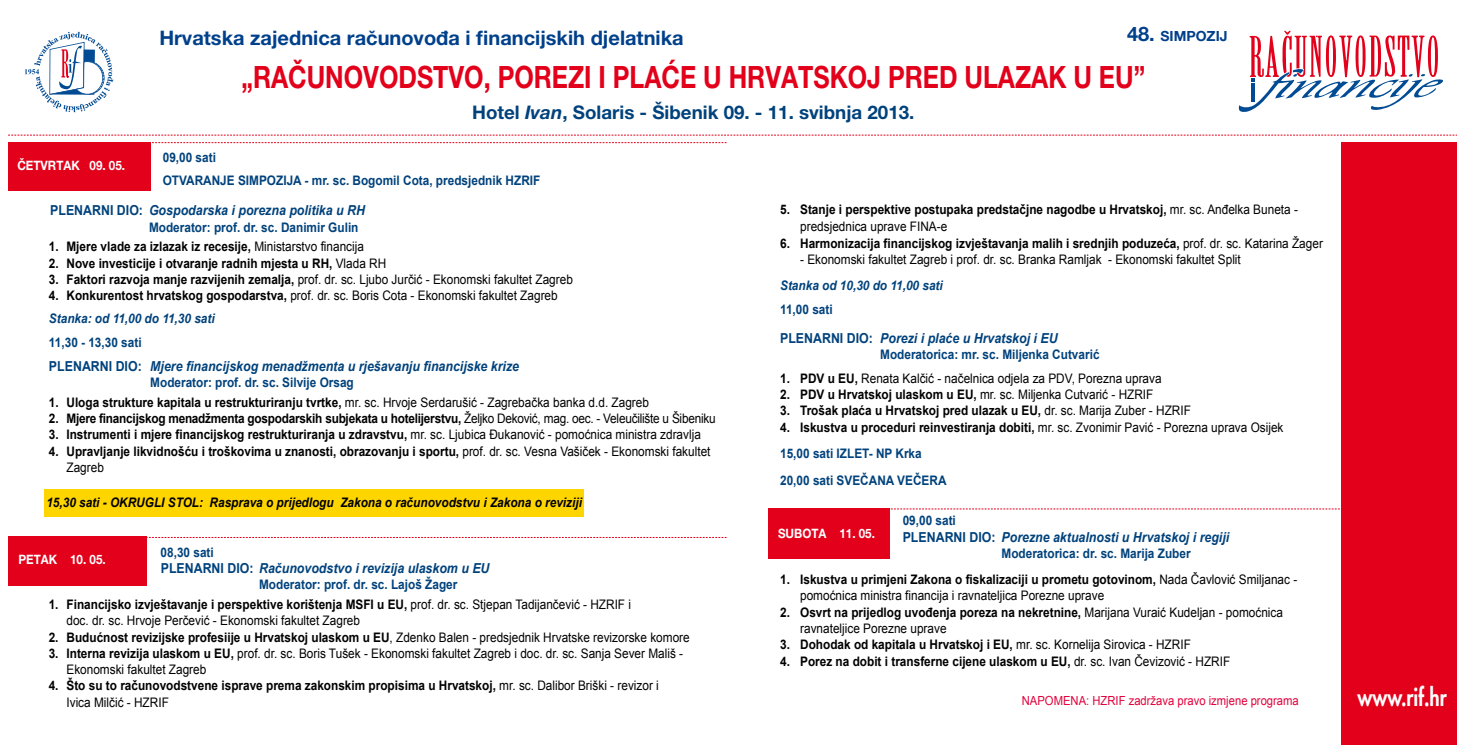
<style>
.page{position:relative;width:1457px;height:745px;background:#fff}
.page>*{position:absolute;margin:0;border:0;box-sizing:border-box;transform-origin:0 0}
.t1{font:700 30.75px "Helvetica New X";color:#e2001a;scale:.81 1}
.t2{font:800 23.75px "Futura HRX";color:#fff;scale:.8 1}
.t3{font:700 20px "Helvetica New X";color:#00408b}
.t4{font:700 18.75px "Helvetica New X";color:#00427c}
.t5{font:700 14px "Helvetica New X";color:#00408b}
.t6{font:italic 700 13.75px "Arial";color:#00427c;scale:.9 1}
.t7{font:700 13.12px/16.2px "Arial";color:#000;scale:.9 1}
.t8{font:13.12px/16.2px "Arial";color:#000;scale:.9 1}
.t9{font:700 13.12px/26.9px "Arial";color:#00427c;scale:.9 1}
.t10{font:700 13.12px "Arial";letter-spacing:-.02em;color:#000;scale:.9 1}
.t11{font:italic 700 13.12px "Arial";color:#000;scale:.9 1}
.t12{font:italic 700 13.12px "Arial";color:#00427c;scale:.9 1}
.t13{font:700 12.88px "Helvetica New X";color:#fff;scale:.9 1}
.t14{font:12.5px "Arial";color:#e2003b;scale:.9 1}
.s1{font-style:inherit}
.s2{font-size:20px}
.s3{font-style:italic}
.s4{font-style:normal}
.s5{font-weight:400}
.s6{font-weight:700}
.s7{font-weight:700;font-style:italic;color:#00427c}
.s8{color:#000}
.s9{font-weight:400;color:#000}
</style>
<div class="page">
<div style="left:44px;top:489px;width:540px;height:27px;background:#ffd500"></div>
<div style="left:1340px;top:142px;width:116px;height:602px;background:#e2001a"></div>
<div style="left:769px;top:508px;width:121px;height:50px;background:#e2001a"></div>
<svg style="left:25px;top:32px;width:88px;height:80px"></svg>
<div style="left:8px;top:142px;width:142px;height:49px;background:#e2001a"></div>
<div style="left:8px;top:536px;width:138px;height:49px;background:#e2001a"></div>
<svg style="left:150px;top:142px;width:576px;height:1px"></svg>
<svg style="left:146px;top:537px;width:580px;height:1px"></svg>
<svg style="left:890px;top:508px;width:451px;height:1px"></svg>
<svg style="left:8px;top:135px;width:1448px;height:1px"></svg>
<svg style="left:1238px;top:31px;width:205px;height:81px"></svg>
<h3 class="t3" style="left:159px;top:25px;width:526px"><span class="s1">H</span>rvatska zajednica računovođa i financijskih djelatnika</h3>
<p class="t5" style="left:1127px;top:27px;width:102px"><span class="s2">48.</span> SIMPOZIJ</p>
<h1 class="t1" style="left:241px;top:58px;width:1117px">„RAČUNOVODSTVO, POREZI I PLAĆE U HRVATSKOJ PRED ULAZAK U EU”</h1>
<h3 class="t4" style="left:472px;top:100px;width:444px">Hotel <span class="s3">Ivan</span>, Solaris - Šibenik 09. - 11. svibnja 2013.</h3>
<p class="t9" style="left:163px;top:146px;width:421px;line-height:23.1px">09,00 sati<br>Otvaranje si mpozija - mr. sc. Bogomil Cota, predsjednik HZRIF</p>
<p class="t6" style="left:50px;top:201px;width:351px"><span class="s4">PLENARNI DIO:</span> Gospodarska i porezna politika u RH</p>
<p class="t9" style="left:149px;top:214px;width:234px">Moderator: prof. dr. sc. Danimir Gulin</p>
<p class="t7" style="left:49px;top:239px;width:351px">1. Mjere vlade za izlazak iz recesije, <span class="s5">Ministarstvo financija</span></p>
<p class="t7" style="left:49px;top:255px;width:376px">2. Nove investicije i otvaranje radnih mjesta u RH, <span class="s5">Vlada RH</span></p>
<p class="t8" style="left:49px;top:271px;width:583px"><span class="s6">3. Faktori razvoja manje razvijenih zemalja,</span> prof. dr. sc. Ljubo Jurčić - Ekonomski fakultet Zagreb</p>
<p class="t8" style="left:49px;top:284px;width:567px;line-height:23.1px"><span class="s6">4. Konkurentost hrvatskog gospodarstva,</span> prof. dr. sc. Boris Cota - Ekonomski fakultet Zagreb<br><span class="s7">Stanka: od 11,00 do 11,30 sati</span></p>
<p class="t9" style="left:49px;top:329px;width:104px">11,30 - 13,30 sati</p>
<p class="t6" style="left:49px;top:356px;width:524px"><span class="s4">PLENARNI DIO:</span> Mjere financijskog menadžmenta u rješavanju financijske krize</p>
<p class="t9" style="left:160px;top:369px;width:217px">oderator: prof. dr. sc. Silvije Orsag</p>
<p class="t7" style="left:49px;top:394px;width:668px">1. Uloga strukture kapitala u restrukturiranju tvrtke, <span class="s5">mr. sc. Hrvoje Serdarušić - Zagrebačka banka d.d. Zagreb</span></p>
<p class="t10" style="left:49px;top:409px;width:742px">2. Mjere financijskog menadžmenta gospodarskih subjekata u hotelijerstvu, <span class="s5">Željko Deković, mag. oec. - Veleučilište u Šibeniku</span></p>
<p class="t7" style="left:49px;top:426px;width:726px">3. Instrumenti i mjere financijskog restrukturiranja u zdravstvu, <span class="s5">mr. sc. Ljubica Đukanović - pomoćnica ministra zdravlja</span></p>
<p class="t7" style="left:66px;top:443px;width:717px;text-indent:-18px">4. Upravljanje likvidnošću i troškovima u znanosti, obrazovanju i sportu, <span class="s5">prof. dr. sc. Vesna Vašiček - Ekonomski fakultet<br>Zagreb</span></p>
<p class="t11" style="left:46px;top:494px;width:596px">15,30 sati - OKRUGLI STOL: Rasprava o prijedlogu Zakona o računovodstvu i Zakona o reviziji</p>
<p class="t9" style="left:161px;top:539px;width:61px">08,30 sati</p>
<p class="t6" style="left:161px;top:559px;width:367px"><span class="s4">PLENARNI DIO:</span> Računovodstvo i revizija ulaskom u EU</p>
<p class="t9" style="left:259px;top:571px;width:222px">Moderator: prof. dr. sc. Lajoš Žager</p>
<p class="t8" style="left:66px;top:596px;width:629px;text-indent:-18px"><span class="s6">1. Financijsko izvještavanje i perspektive korištenja MSFI u EU,</span> prof. dr. sc. Stjepan Tadijančević - HZRIF i doc. dr. sc. Hrvoje Perčević - Ekonomski fakultet Zagreb</p>
<p class="t7" style="left:49px;top:629px;width:713px">2. Budućnost revizijske profesiije u Hrvatskoj ulaskom u EU<span class="s5">, Zdenko Balen - predsjednik Hrvatske revizorske komore</span></p>
<p class="t8" style="left:66px;top:644px;width:686px;text-indent:-18px"><span class="s6">3. Interna revizija ulaskom u EU,</span> prof. dr. sc. Boris Tušek - Ekonomski fakultet Zagreb i doc. dr. sc. Sanja Sever Mališ -<br>Ekonomski fakultet Zagreb</p>
<p class="t7" style="left:66px;top:677px;width:659px;text-indent:-18px">4. Što su to računovodstvene isprave prema zakonskim propisima u Hrvatskoj, <span class="s5">mr. sc. Dalibor Briški - revizor i<br>Ivica Milčić - HZRIF</span></p>
<p class="t13" style="left:17px;top:157px;width:121px">ČETVRTAK 09. 05.</p>
<p class="t13" style="left:18px;top:551px;width:98px">PETAK 10. 05.</p>
<p class="t7" style="left:800px;top:201px;width:554px;line-height:16.9px;text-indent:-20px">5. Stanje i perspektive postupaka predstačjne nagodbe u Hrvatskoj, <span class="s5">mr. sc. Anđelka Buneta - predsjednica uprave FINA-e</span></p>
<p class="t7" style="left:780px;top:235px;width:604px">6. Harmonizacija financijskog izvještavanja malih i srednjih poduzeća, <span class="s5">prof. dr. sc. Katarina Žager</span></p>
<p class="t8" style="left:800px;top:251px;width:491px">- Ekonomski fakultet Zagreb i prof. dr. sc. Branka Ramljak - Ekonomski fakultet Split</p>
<p class="t12" style="left:780px;top:277px;width:182px">Stanka od 10,30 do 11,00 sati</p>
<p class="t9" style="left:780px;top:296px;width:60px">11,00 sati</p>
<p class="t6" style="left:780px;top:329px;width:310px"><span class="s4">PLENARNI DIO:</span> Porezi i plaće u Hrvatskoj i EU</p>
<p class="t9" style="left:880px;top:341px;width:245px">Moderatorica: mr. sc. Miljenka Cutvarić</p>
<p class="t8" style="left:780px;top:370px;width:425px"><span class="s6">1. PDV u EU,</span> Renata Kalčić - načelnica odjela za PDV, Porezna uprava</p>
<p class="t8" style="left:780px;top:386px;width:416px"><span class="s6">2. PDV u Hrvatskoj ulaskom u EU,</span> mr. sc. Miljenka Cutvarić - HZRIF</p>
<p class="t7" style="left:780px;top:402px;width:458px">3. Trošak plaća u Hrvatskoj pred ulazak u EU, <span class="s5">dr. sc. Marija Zuber - HZRIF</span></p>
<p class="t9" style="left:780px;top:413px;width:561px"><span class="s8">4. Iskustva u proceduri reinvestiranja dobiti,</span> <span class="s9">mr. sc. Zvonimir Pavić - Porezna uprava Osijek<br></span>15,00 sati IZLET- NP Krka<br>20,00 sati SVEČANA VEČERA</p>
<p class="t9" style="left:902px;top:507px;width:61px">09,00 sati</p>
<p class="t6" style="left:902px;top:527px;width:364px"><span class="s4">PLENARNI DIO:</span> Porezne aktualnosti u Hrvatskoj i regiji</p>
<p class="t9" style="left:1001px;top:540px;width:212px">Moderatorica: dr. sc. Marija Zuber</p>
<p class="t8" style="left:800px;top:571px;width:554px;text-indent:-20px"><span class="s6">1. Iskustva u primjeni Zakona o fiskalizaciji u prometu gotovinom,</span> Nada Čavlović Smiljanac - pomoćnica ministra financija i ravnateljica Porezne uprave</p>
<p class="t8" style="left:800px;top:603px;width:538px;text-indent:-20px"><span class="s6">2. Osvrt na prijedlog uvođenja poreza na nekretnine,</span> Marijana Vuraić Kudeljan - pomoćnica ravnateljice Porezne uprave</p>
<p class="t7" style="left:780px;top:636px;width:458px">3. Dohodak od kapitala u Hrvatskoj i EU, <span class="s5">mr. sc. Kornelija Sirovica - HZRIF</span></p>
<p class="t7" style="left:780px;top:652px;width:501px">4. Porez na dobit i transferne cijene ulaskom u EU, <span class="s5">dr. sc. Ivan Čevizović - HZRIF</span></p>
<p class="t14" style="left:1021px;top:692px;width:309px">NAPOMENA: HZRIF zadržava pravo izmjene programa</p>
<p class="t13" style="left:778px;top:524px;width:109px">SUBOTA 11. 05.</p>
<h2 class="t2" style="left:1357px;top:681px;width:113px">www.rif.hr</h2>
</div>
